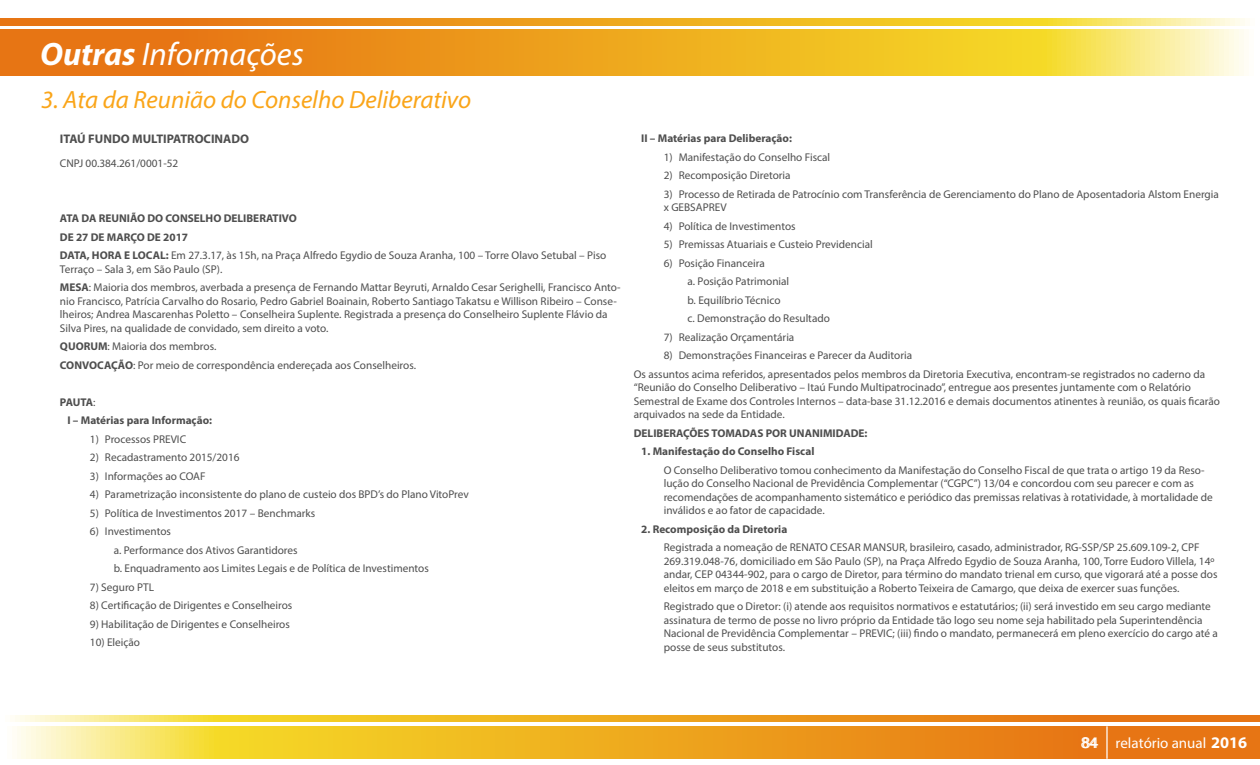
<style>
.page{position:relative;width:1260px;height:765px;background:#fff}
.page>*{position:absolute;margin:0;border:0;box-sizing:border-box;transform-origin:0 0}
.t1{font:italic 32.5px "Myriad Pro";color:#fff}
.t2{font:italic 25px "Myriad Pro";color:#faa519}
.t3{font:15px "Myriad Pro";color:#fff}
.t4{font:700 12.5px "Myriad Pro";color:#4e4e4e}
.t5{font:11.25px/13.5px "Myriad Pro";color:#4e4e4e}
.t6{font:700 11.25px/18.5px "Myriad Pro";color:#4e4e4e}
.s1{font-weight:700}
.s2{font-weight:400}
.s3{font-family:"Arial"}
.s4{font-weight:700;font-size:16.25px}
</style>
<div class="page">
<svg style="left:1px;top:30px;width:1243px;height:45px;background:#eeab2e"></svg>
<svg style="left:1px;top:19px;width:1244px;height:6px;background:#eeab2e"></svg>
<svg style="left:17px;top:726px;width:1243px;height:33px;background:#eeab2e"></svg>
<svg style="left:15px;top:715px;width:1245px;height:6px;background:#eeab2e"></svg>
<hr style="left:1106px;top:726px;width:2px;height:33px;background:#fff">
<h1 class="t1" style="left:40px;top:34px;width:265px"><span class="s1">Outras</span> Informações</h1>
<h2 class="t2" style="left:41px;top:84px;width:431px">3. Ata da Reunião do Conselho Deliberativo</h2>
<p class="t4" style="left:60px;top:131px;width:191px">ITAÚ FUNDO MULTIPATROCINADO</p>
<p class="t5" style="left:60px;top:156px;width:120px">CNPJ 00.384.261/0001-52</p>
<p class="t5" style="left:60px;top:209px;width:548px;line-height:18.5px"><span class="s1">ATA DA REUNIÃO DO CONSELHO DELIBERATIVO<br>DE 27 DE MARÇO DE 2017<br>DATA, HORA E LOCAL:</span> Em 27.3.17, às 15h, na Praça Alfredo Egydio de Souza Aranha, 100 – Torre Olavo Setubal – Piso</p>
<p class="t5" style="left:60px;top:259px;width:562px;line-height:18.5px">Terraço – Sala 3, em São Paulo (SP).<br><span class="s1">MESA</span>: Maioria dos membros, averbada a presença de Fernando Mattar Beyruti, Arnaldo Cesar Serighelli, Francisco Anto-</p>
<p class="t5" style="left:60px;top:294px;width:558px">nio Francisco, Patrícia Carvalho do Rosario, Pedro Gabriel Boainain, Roberto Santiago Takatsu e Willison Ribeiro – Conse&shy;lheiros; Andrea Mascarenhas Poletto – Conselheira Suplente. Registrada a presença do Conselheiro Suplente Flávio da<br>Silva Pires, na qualidade de convidado, sem direito a voto.</p>
<p class="t5" style="left:60px;top:337px;width:358px;line-height:18.5px"><span class="s1">QUORUM</span>: Maioria dos membros.<br><span class="s1">CONVOCAÇÃO</span>: Por meio de correspondência endereçada aos Conselheiros.</p>
<p class="t6" style="left:67px;top:392px;width:146px;text-indent:-8px">PAUTA<span class="s2">:<br></span>I – Matérias para Informação:</p>
<p class="t5" style="left:90px;top:432px;width:98px">1) Processos PREVIC</p>
<p class="t5" style="left:90px;top:450px;width:151px">2) Recadastramento 2015/2016</p>
<p class="t5" style="left:90px;top:469px;width:117px">3) Informações ao COAF</p>
<p class="t5" style="left:90px;top:487px;width:380px">4) Parametrização inconsistente do plano de custeio dos BPD’s do Plano VitoPrev</p>
<p class="t5" style="left:90px;top:506px;width:227px">5) Política de Investimentos 2017 – Benchmarks</p>
<p class="t5" style="left:114px;top:522px;width:317px;line-height:18.5px;text-indent:-24px">6) Investimentos<br>a. Performance dos Ativos Garantidores<br>b. Enquadramento aos Limites Legais e de Política de Investimentos</p>
<p class="t5" style="left:90px;top:580px;width:66px">7) Seguro PTL</p>
<p class="t5" style="left:90px;top:598px;width:204px">8) Certificação de Dirigentes e Conselheiros</p>
<p class="t5" style="left:90px;top:617px;width:201px">9) Habilitação de Dirigentes e Conselheiros</p>
<p class="t5" style="left:90px;top:635px;width:52px">10) Eleição</p>
<p class="t6" style="left:641px;top:129px;width:152px">II – Matérias para Deliberação:</p>
<p class="t5" style="left:664px;top:150px;width:168px">1) Manifestação do Conselho Fiscal</p>
<p class="t5" style="left:664px;top:168px;width:128px">2) Recomposição Diretoria</p>
<p class="t5" style="left:664px;top:187px;width:557px">3) Processo de Retirada de Patrocínio com Transferência de Gerenciamento do Plano de Aposentadoria Alstom Energia x GEBSAPREV</p>
<p class="t5" style="left:664px;top:219px;width:133px">4) Política de Investimentos</p>
<p class="t5" style="left:664px;top:237px;width:211px">5) Premissas Atuariais e Custeio Previdencial</p>
<p class="t5" style="left:687px;top:253px;width:144px;line-height:18.5px;text-indent:-24px">6) Posição Financeira<br>a. Posição Patrimonial<br>b. Equilíbrio Técnico<br>c. Demonstração do Resultado</p>
<p class="t5" style="left:664px;top:330px;width:132px">7) Realização Orçamentária</p>
<p class="t5" style="left:634px;top:346px;width:573px;line-height:18.5px;text-indent:30px">8) Demonstrações Financeiras e Parecer da Auditoria<br>Os assuntos acima referidos, apresentados pelos membros da Diretoria Executiva, encontram-se registrados no caderno da</p>
<p class="t5" style="left:634px;top:380px;width:588px">“Reunião do Conselho Deliberativo – Itaú Fundo Multipatrocinado”, entregue aos presentes juntamente com o Relatório<br>Semestral de Exame dos Controles Internos – data-base 31.12.2016 e demais documentos atinentes à reunião, os quais ficarão arquivados na sede da Entidade.</p>
<p class="t6" style="left:634px;top:423px;width:235px">DELIBERAÇÕES TOMADAS POR UNANIMIDADE:</p>
<p class="t6" style="left:641px;top:442px;width:175px">1. Manifestação do Conselho Fiscal</p>
<p class="t5" style="left:664px;top:463px;width:550px">O Conselho Deliberativo tomou conhecimento da Manifestação do Conselho Fiscal de que trata o artigo 19 da Reso&shy;lução do Conselho Nacional de Previdência Complementar (“CGPC”) 13/04 e concordou com seu parecer e com as recomendações de acompanhamento sistemático e periódico das premissas relativas à rotatividade, à mortalidade de inválidos e ao fator de capacidade.</p>
<p class="t6" style="left:641px;top:519px;width:148px">2. Recomposição da Diretoria</p>
<p class="t5" style="left:664px;top:540px;width:555px">Registrada a nomeação de RENATO CESAR MANSUR, brasileiro, casado, administrador, RG-SSP/SP 25.609.109-2, CPF 269.319.048-76, domiciliado em São Paulo (SP), na Praça Alfredo Egydio de Souza Aranha, 100, Torre Eudoro Villela, 14º andar, CEP 04344-902, para o cargo de Diretor, para término do mandato trienal em curso, que vigorará até a posse dos eleitos em março de 2018 e em substituição a Roberto Teixeira de Camargo, que deixa de exercer suas funções.</p>
<p class="t5" style="left:664px;top:599px;width:556px">Registrado que o Diretor: (i) atende aos requisitos normativos e estatutários; (ii) será investido em seu cargo mediante assinatura de termo de posse no livro próprio da Entidade tão logo seu nome seja habilitado pela Superintendência Nacional de Previdência Complementar – PREVIC; (iii) findo o mandato, permanecerá em pleno exercício do cargo até a posse de seus substitutos.</p>
<h3 class="t3" style="left:1082px;top:734px;width:166px"><span class="s3">84</span> relatório anual <span class="s4">2016</span></h3>
</div>
